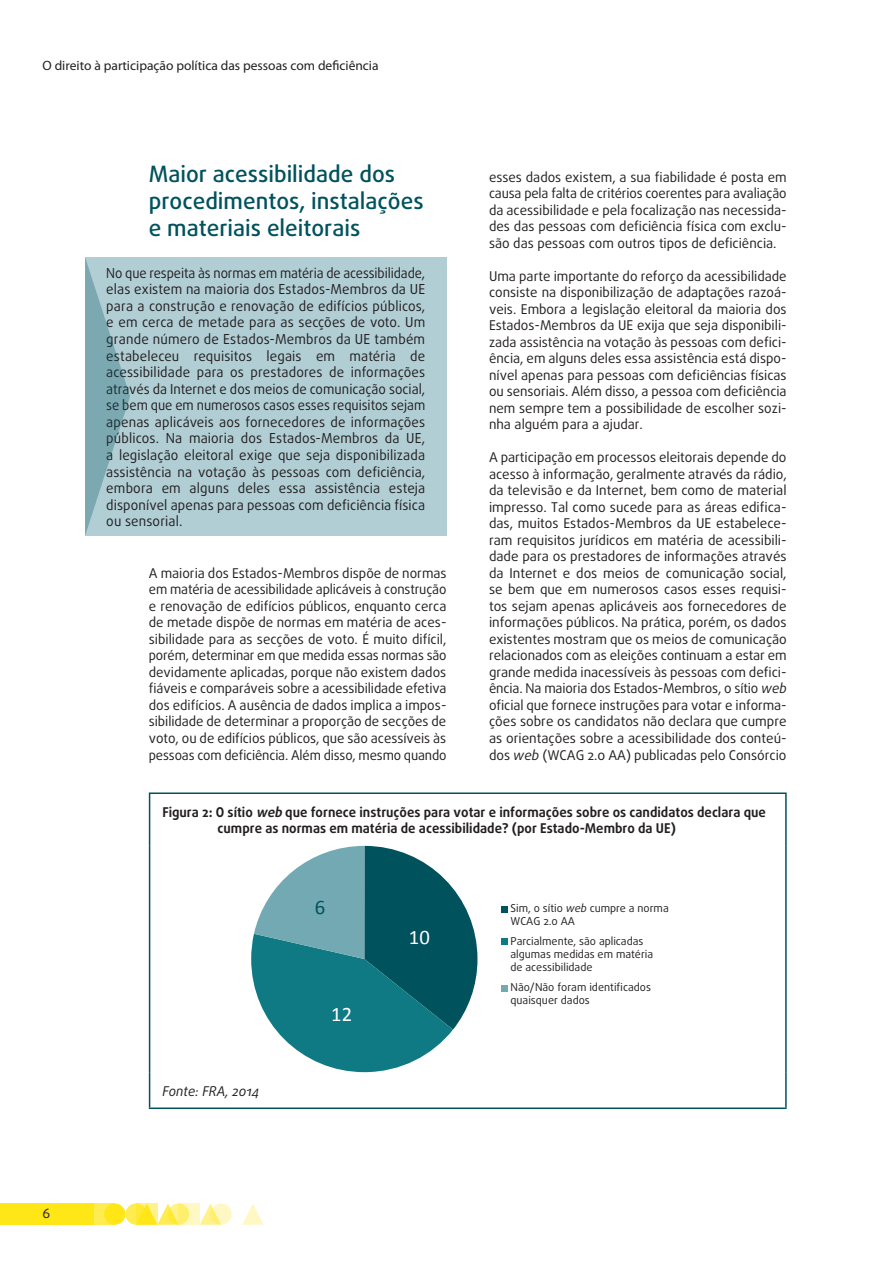
<style>
.page{position:relative;width:893px;height:1263px;background:#fff}
.page>*{position:absolute;margin:0;border:0;box-sizing:border-box;transform-origin:0 0}
.titles_h2{font:500 22.5px/27px "Daxline Pro";color:#00525d}
.t1{font:20.7px "Calibri";color:#fff}
.t2{font:20.7px "Calibri";color:#00525d}
.triangle_text{font:13.8px/16.5px "Daxline Pro";letter-spacing:.01em;color:#231f20;text-align:justify;scale:.94 1}
.text_body{font:13.5px/16.5px "Daxline Pro";color:#231f20;text-align:justify}
.figure_title{font:700 13.5px/16.5px "Daxline Pro";color:#231f20}
.t3{font:13.5px "Myriad Pro";color:#231f20}
.figure_source{font:italic 13.5px "Daxline Pro";color:#231f20}
.t4{font:10.95px/13px "Daxline Pro";color:#231f20}
.s1{font-style:italic}
</style>
<div class="page">
<svg style="left:125px;top:1203px;width:22px;height:22px"></svg>
<div style="left:94px;top:1203px;width:21px;height:22px;background:#ffec50"></div>
<div style="left:0;top:1203px;width:94px;height:22px;background:#ffe616"></div>
<svg style="left:200px;top:1203px;width:18px;height:22px"></svg>
<svg style="left:242px;top:1204px;width:21px;height:21px"></svg>
<div style="left:104px;top:1203px;width:21px;height:22px;background:#ffe616;border-radius:50%"></div>
<svg style="left:157px;top:1203px;width:18px;height:22px"></svg>
<svg style="left:168px;top:1203px;width:21px;height:22px"></svg>
<svg style="left:210px;top:1203px;width:22px;height:22px"></svg>
<svg style="left:136px;top:1203px;width:21px;height:22px"></svg>
<svg style="left:179px;top:1203px;width:21px;height:22px"></svg>
<div style="left:85px;top:257px;width:361px;height:279px;background:#b1ced5"></div>
<svg style="left:85px;top:258px;width:45px;height:277px"></svg>
<hr style="left:149px;top:794px;width:1px;height:52px;background:#00525d">
<hr style="left:149px;top:792px;width:638px;height:2px;background:#00525d">
<hr style="left:785px;top:794px;width:2px;height:52px;background:#00525d">
<hr style="left:149px;top:846px;width:1px;height:226px;background:#00525d">
<hr style="left:785px;top:846px;width:2px;height:226px;background:#00525d">
<hr style="left:149px;top:1072px;width:1px;height:35px;background:#00525d">
<hr style="left:785px;top:1072px;width:2px;height:35px;background:#00525d">
<hr style="left:149px;top:1107px;width:638px;height:2px;background:#00525d">
<svg style="left:251px;top:846px;width:226px;height:226px"></svg>
<div style="left:501px;top:906px;width:7px;height:6px;background:#00525d"></div>
<div style="left:501px;top:938px;width:7px;height:7px;background:#0f7984"></div>
<div style="left:501px;top:985px;width:7px;height:6px;background:#73a9b2"></div>
<p class="t3" style="left:43px;top:57px;width:338px">O direito à participação política das pessoas com deficiência</p>
<p class="titles_h2" style="left:149px;top:160px;width:276px">Maior acessibilidade dos procedimentos, instalações e materiais eleitorais</p>
<p class="triangle_text" style="left:106px;top:265px;width:341px">No que respeita às normas em matéria de acessibilidade, elas existem na maioria dos Estados‑Membros da UE para a construção e renovação de edifícios públicos, e em cerca de metade para as secções de voto. Um grande número de Estados‑Membros da UE também estabeleceu requisitos legais em matéria de acessibilidade para os prestadores de informações através da Internet e dos meios de comunicação social, se bem que em numerosos casos esses requisitos sejam apenas aplicáveis aos fornecedores de informações públicos. Na maioria dos Estados‑Membros da UE, a legislação eleitoral exige que seja disponibilizada assistência na votação às pessoas com deficiência, embora em alguns deles essa assistência esteja disponível apenas para pessoas com deficiência física ou sensorial.</p>
<p class="text_body" style="left:149px;top:565px;width:299px">A maioria dos Estados‑Membros dispõe de normas em matéria de acessibilidade aplicáveis à construção e renovação de edifícios públicos, enquanto cerca de metade dispõe de normas em matéria de aces‑ sibilidade para as secções de voto. É muito difícil, porém, determinar em que medida essas normas são devidamente aplicadas, porque não existem dados fiáveis e comparáveis sobre a acessibilidade efetiva dos edifícios. A ausência de dados implica a impos‑ sibilidade de determinar a proporção de secções de voto, ou de edifícios públicos, que são acessíveis às pessoas com deficiência. Além disso, mesmo quando</p>
<p class="text_body" style="left:489px;top:169px;width:299px">esses dados existem, a sua fiabilidade é posta em causa pela falta de critérios coerentes para avaliação da acessibilidade e pela focalização nas necessida‑ des das pessoas com deficiência física com exclu‑ são das pessoas com outros tipos de deficiência.</p>
<p class="text_body" style="left:489px;top:268px;width:299px">Uma parte importante do reforço da acessibilidade consiste na disponibilização de adaptações razoá‑ veis. Embora a legislação eleitoral da maioria dos Estados‑Membros da UE exija que seja disponibili‑ zada assistência na votação às pessoas com defici‑ ência, em alguns deles essa assistência está dispo‑ nível apenas para pessoas com deficiências físicas ou sensoriais. Além disso, a pessoa com deficiência nem sempre tem a possibilidade de escolher sozi‑ nha alguém para a ajudar.</p>
<p class="text_body" style="left:489px;top:449px;width:299px">A participação em processos eleitorais depende do acesso à informação, geralmente através da rádio, da televisão e da Internet, bem como de material impresso. Tal como sucede para as áreas edifica‑ das, muitos Estados‑Membros da UE estabelece‑ ram requisitos jurídicos em matéria de acessibili‑ dade para os prestadores de informações através da Internet e dos meios de comunicação social, se bem que em numerosos casos esses requisi‑ tos sejam apenas aplicáveis aos fornecedores de informações públicos. Na prática, porém, os dados existentes mostram que os meios de comunicação relacionados com as eleições continuam a estar em grande medida inacessíveis às pessoas com defici‑ ência. Na maioria dos Estados‑Membros, o sítio <span class="s1">web </span>oficial que fornece instruções para votar e informa‑ ções sobre os candidatos não declara que cumpre as orientações sobre a acessibilidade dos conteú‑ dos <span class="s1">web</span> (WCAG 2.0 AA) publicadas pelo Consórcio</p>
<p class="figure_title" style="left:218px;top:803px;width:550px;text-indent:-55px">Figura 2: O sítio <span class="s1">web</span> que fornece instruções para votar e informações sobre os candidatos declara que cumpre as normas em matéria de acessibilidade? (por Estado‑Membro da UE)</p>
<p class="text_body" style="left:43px;top:1205px;width:9px">6</p>
<p class="figure_source" style="left:162px;top:1082px;width:99px">Fonte: FRA, 2014</p>
<p class="t2" style="left:315px;top:894px;width:12px">6</p>
<p class="t4" style="left:510px;top:902px;width:160px">Sim, o sítio <span class="s1">web</span> cumpre a norma<br>WCAG 2.0 AA</p>
<p class="t4" style="left:510px;top:934px;width:144px">Parcialmente, são aplicadas algumas medidas em matéria de acessibilidade</p>
<p class="t4" style="left:510px;top:980px;width:142px">Não/Não foram identificados quaisquer dados</p>
<p class="t1" style="left:409px;top:924px;width:22px">10</p>
<p class="t1" style="left:331px;top:1001px;width:22px">12</p>
</div>
